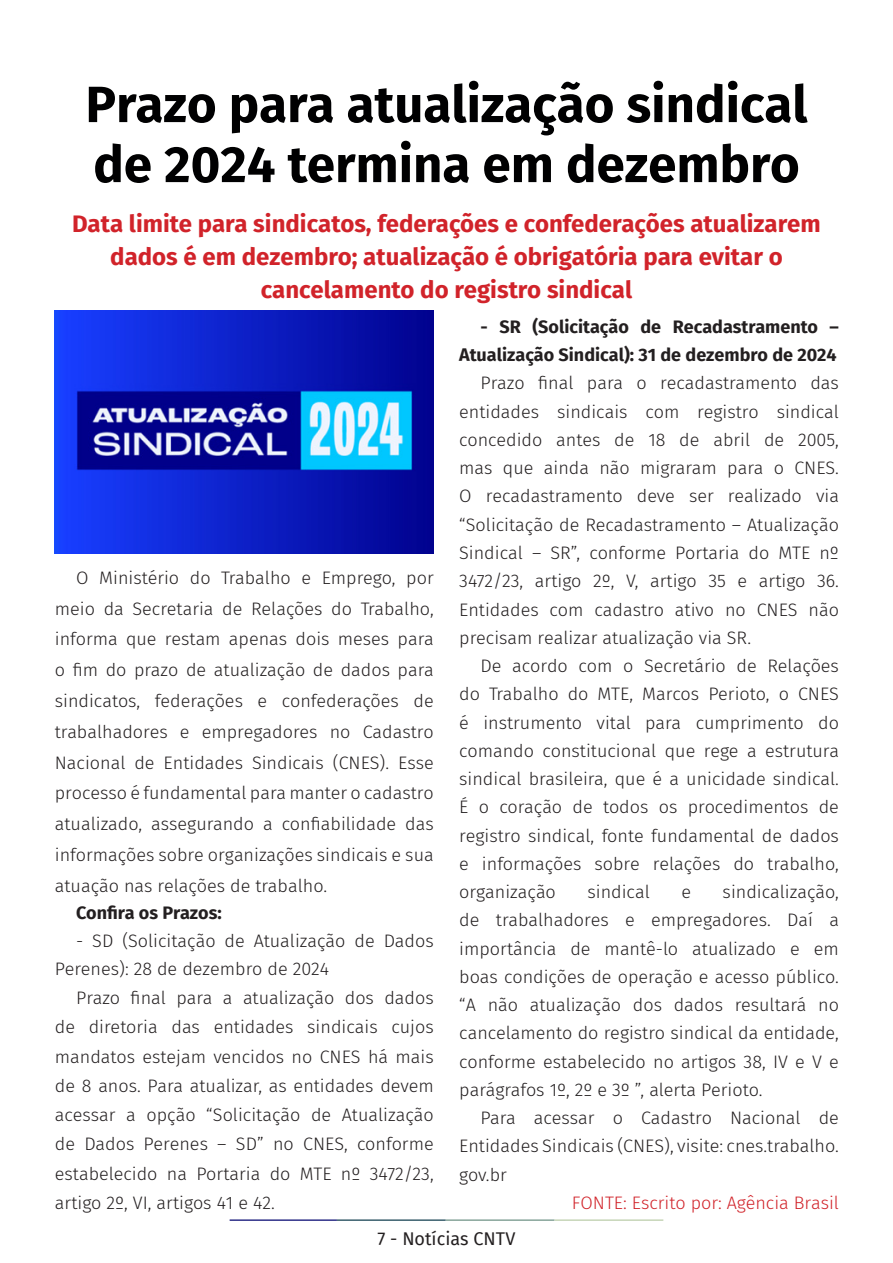
<style>
.page{position:relative;width:893px;height:1263px;background:#fff}
.page>*{position:absolute;margin:0;border:0;box-sizing:border-box;transform-origin:0 0}
.t1{font:700 51px/60px "Fira Sans";color:#000001}
.t2{font:700 24px/33px "Fira Sans";color:#d1232a;text-align:center}
.t3{font:300 18px/28.2px "Fira Sans";color:#231f20;text-align:justify}
.t4{font:700 18px/28.2px "Fira Sans";color:#231f20;text-align:right}
.t5{font:300 18px "Fira Sans";color:#d1232a}
.t6{font:18px "Fira Sans";color:#231f20}
</style>
<div class="page">
<hr style="left:230px;top:1219px;width:107px;height:2px;background:#2f3088">
<hr style="left:337px;top:1219px;width:109px;height:2px;background:#3a5f6d">
<hr style="left:446px;top:1219px;width:109px;height:2px;background:#87a59a">
<hr style="left:555px;top:1219px;width:108px;height:2px;background:#c6d5b7">
<img style="left:54px;top:311px;width:380px;height:243px">
<p class="t1" style="left:85px;top:71px;width:723px">Prazo para atualização sindical de 2024 termina em dezembro</p>
<p class="t2" style="left:72px;top:205px;width:750px">Data limite para sindicatos, federações e confederações atualizarem dados é em dezembro; atualização é obrigatória para evitar o cancelamento do registro sindical</p>
<p class="t3" style="left:55px;top:562px;width:380px;line-height:30.8px;text-indent:21px">O Ministério do Trabalho e Emprego, por meio da Secretaria de Relações do Trabalho, informa que restam apenas dois meses para o fim do prazo de atualização de dados para sindicatos, federações e confederações de trabalhadores e empregadores no Cadastro Nacional de Entidades Sindicais (CNES). Esse processo é fundamental para manter o cadastro atualizado, assegurando a confiabilidade das informações sobre organizações sindicais e sua atuação nas relações de trabalho.</p>
<p class="t4" style="left:76px;top:898px;width:147px">Confira os Prazos:</p>
<p class="t3" style="left:55px;top:927px;width:380px;line-height:27.8px;text-indent:21px">- SD (Solicitação de Atualização de Dados<br>Perenes): 28 de dezembro de 2024</p>
<p class="t3" style="left:55px;top:983px;width:380px;line-height:29.2px;text-indent:21px">Prazo final para a atualização dos dados de diretoria das entidades sindicais cujos mandatos estejam vencidos no CNES há mais de 8 anos. Para atualizar, as entidades devem acessar a opção “Solicitação de Atualização de Dados Perenes – SD” no CNES, conforme estabelecido na Portaria do MTE nº 3472/23, artigo 2º, VI, artigos 41 e 42.</p>
<p class="t4" style="left:459px;top:311px;width:381px">- SR (Solicitação de Recadastramento –<br>Atualização Sindical): 31 de dezembro de 2024</p>
<p class="t3" style="left:459px;top:369px;width:381px;text-indent:21px">Prazo final para o recadastramento das entidades sindicais com registro sindical concedido antes de 18 de abril de 2005, mas que ainda não migraram para o CNES.<br>O recadastramento deve ser realizado via “Solicitação de Recadastramento – Atualização Sindical – SR”, conforme Portaria do MTE nº 3472/23, artigo 2º, V, artigo 35 e artigo 36.<br>Entidades com cadastro ativo no CNES não precisam realizar atualização via SR.</p>
<p class="t3" style="left:459px;top:652px;width:381px;text-indent:21px">De acordo com o Secretário de Relações do Trabalho do MTE, Marcos Perioto, o CNES é instrumento vital para cumprimento do comando constitucional que rege a estrutura sindical brasileira, que é a unicidade sindical.<br>É o coração de todos os procedimentos de registro sindical, fonte fundamental de dados e informações sobre relações do trabalho, organização</p>
<p class="t3" style="left:459px;top:878px;width:381px;text-indent:263px">sindicalização, de trabalhadores e empregadores. Daí a importância de mantê-lo atualizado e em boas condições de operação e acesso público. “A não atualização dos dados resultará no cancelamento do registro sindical da entidade, conforme estabelecido no artigos 38, IV e V e parágrafos 1º, 2º e 3º ”, alerta Perioto.</p>
<p class="t3" style="left:459px;top:1104px;width:381px;text-indent:21px">Para acessar o Cadastro Nacional de Entidades Sindicais (CNES), visite: cnes.trabalho. gov.br</p>
<p class="t5" style="left:572px;top:1190px;width:269px">FONTE: Escrito por: Agência Brasil</p>
<p class="t3" style="left:587px;top:878px;width:64px">sindical</p>
<p class="t3" style="left:681px;top:878px;width:11px">e</p>
<p class="t6" style="left:378px;top:1225px;width:139px">7 - Notícias CNTV</p>
</div>
